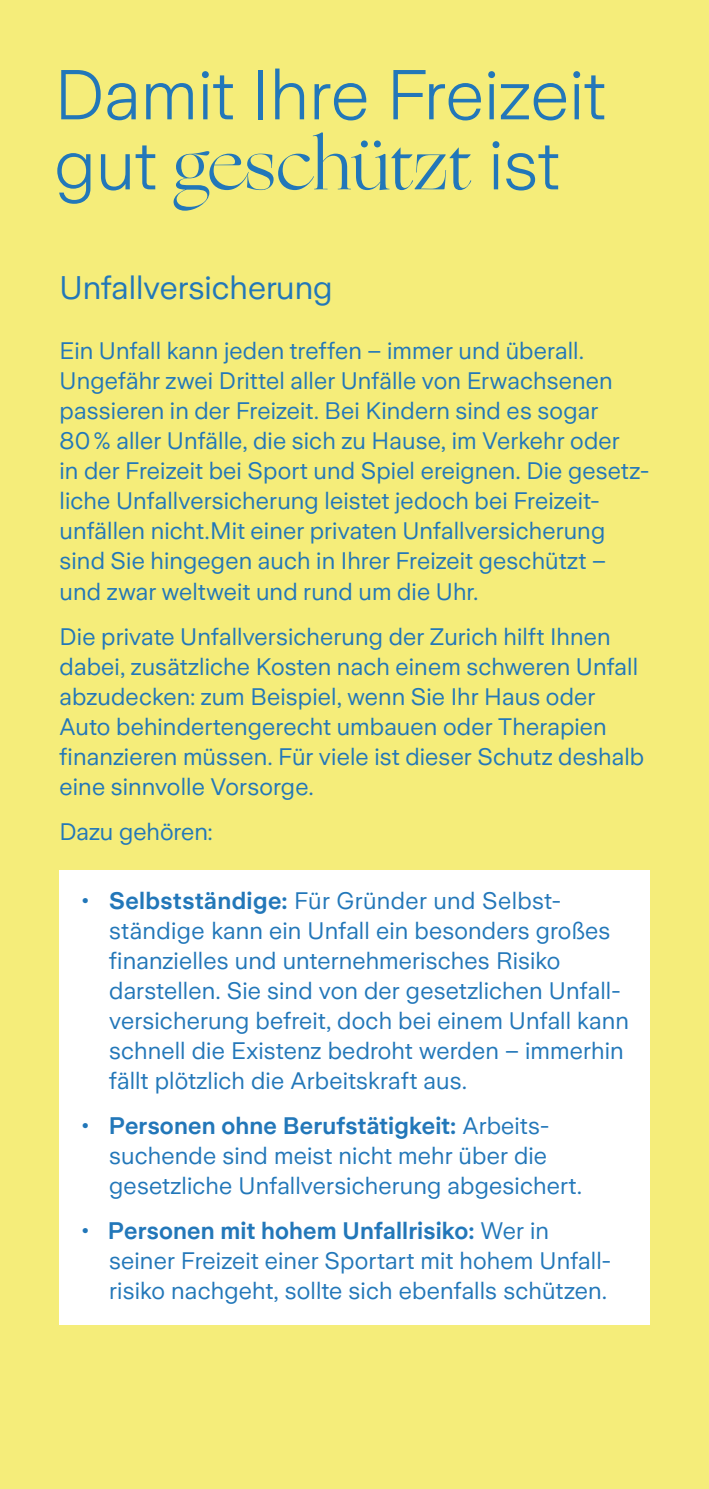
<style>
.page{position:relative;width:709px;height:1489px;background:#fff}
.page>*{position:absolute;margin:0;border:0;box-sizing:border-box;transform-origin:0 0}
.t1{font:300 70px "Zurich Sans";color:#2277b9}
.t2{font:70px "Ogg";color:#2277b9}
.t3{font:32.5px "Zurich Sans";color:#2277b9}
.t4{font:23.75px/30px "Zurich Sans";letter-spacing:.005em;color:#2277b9}
.s1{font-family:"Zurich Sans";font-weight:300}
.s2{font-weight:600}
</style>
<div class="page">
<div style="left:0;top:0;width:709px;height:1488px;background:#f5ed7a"></div>
<div style="left:60px;top:870px;width:590px;height:454px;background:#fff"></div>
<h1 class="t1" style="left:54px;top:57px;width:553px">Damit Ihre Freizeit</h1>
<h1 class="t2" style="left:54px;top:119px;width:507px"><span class="s1">gut</span> geschützt <span class="s1">ist</span></h1>
<h2 class="t3" style="left:60px;top:270px;width:275px">Unfallversicherung</h2>
<p class="t4" style="left:60px;top:336px;width:591px">Ein Unfall kann jeden treffen – immer und überall.<br>Ungefähr zwei Drittel aller Unfälle von Erwachsenen passieren in der Freizeit. Bei Kindern sind es sogar 80% aller Unfälle, die sich zu Hause, im Verkehr oder<br>in der Freizeit bei Sport und Spiel ereignen. Die gesetz&shy;liche Unfallversicherung leistet jedoch bei Freizeit&shy;unfällen nicht.Mit einer privaten Unfallversicherung sind Sie hingegen auch in Ihrer Freizeit geschützt – und zwar weltweit und rund um die Uhr.</p>
<p class="t4" style="left:60px;top:621px;width:586px">Die private Unfallversicherung der Zurich hilft Ihnen dabei, zusätzliche Kosten nach einem schweren Unfall abzudecken: zum Beispiel, wenn Sie Ihr Haus oder Auto behindertengerecht umbauen oder Therapien finanzieren müssen. Für viele ist dieser Schutz deshalb eine sinnvolle Vorsorge.</p>
<p class="t4" style="left:60px;top:816px;width:155px">Dazu gehören:</p>
<p class="t4" style="left:109px;top:886px;width:521px;text-indent:-28px">• <span class="s2">Selbstständige:</span> Für Gründer und Selbst&shy;ständige kann ein Unfall ein besonders großes finanzielles und unternehmerisches Risiko darstellen. Sie sind von der gesetzlichen Unfall&shy;versicherung befreit, doch bei einem Unfall kann schnell die Existenz bedroht werden – immerhin fällt plötzlich die Arbeitskraft aus.</p>
<p class="t4" style="left:109px;top:1111px;width:474px;text-indent:-28px">• <span class="s2">Personen ohne Berufstätigkeit:</span> Arbeits&shy;suchende sind meist nicht mehr über die gesetzliche Unfallversicherung abgesichert.</p>
<p class="t4" style="left:109px;top:1216px;width:503px;text-indent:-28px">• <span class="s2">Personen mit hohem Unfallrisiko:</span> Wer in seiner Freizeit einer Sportart mit hohem Unfall&shy;risiko nachgeht, sollte sich ebenfalls schützen.</p>
</div>
